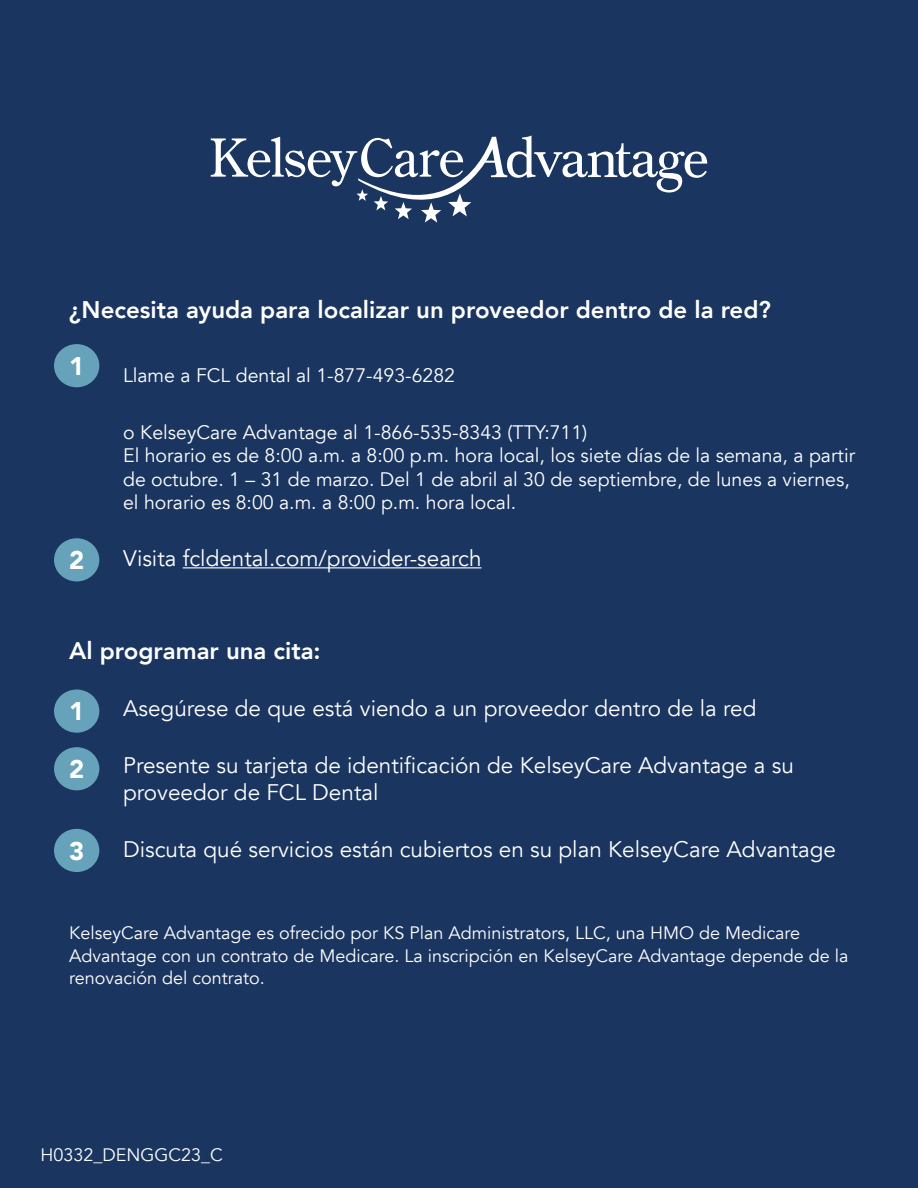
<style>
.page{position:relative;width:918px;height:1188px;background:#1a355f}
.page>*{position:absolute;margin:0;border:0;box-sizing:border-box;transform-origin:0 0}
.t1{font:900 25.5px "Avenir LT";color:#fff}
.t2{font:800 24px "Avenir";color:#fff}
.t3{font:22.5px/27px "Avenir LT";color:#fff}
.t4{font:19.5px/23.4px "Avenir LT";color:#fff}
.t5{font:18px/22.5px "Avenir";color:#fff}
</style>
<div class="page">
<svg style="left:211px;top:135px;width:496px;height:88px"></svg>
<hr style="left:183px;top:567px;width:299px;height:1px;background:#fff">
<div style="left:54px;top:344px;width:45px;height:43px;background:#66a2b9;border-radius:50%"></div>
<div style="left:54px;top:538px;width:45px;height:43px;background:#66a2b9;border-radius:50%"></div>
<div style="left:54px;top:690px;width:45px;height:43px;background:#66a2b9;border-radius:50%"></div>
<div style="left:54px;top:747px;width:45px;height:43px;background:#66a2b9;border-radius:50%"></div>
<div style="left:54px;top:829px;width:45px;height:43px;background:#66a2b9;border-radius:50%"></div>
<p class="t2" style="left:69px;top:291px;width:703px">¿Necesita ayuda para localizar un proveedor dentro de la red?</p>
<h1 class="t1" style="left:69px;top:351px;width:17px">1</h1>
<h1 class="t1" style="left:69px;top:545px;width:17px">2</h1>
<p class="t4" style="left:123px;top:364px;width:333px">Llame a FCL dental al 1-877-493-6282</p>
<p class="t4" style="left:123px;top:421px;width:734px">o KelseyCare Advantage al 1-866-535-8343 (TTY:711)<br>El horario es de 8:00 a.m. a 8:00 p.m. hora local, los siete días de la semana, a partir de octubre. 1 – 31 de marzo. Del 1 de abril al 30 de septiembre, de lunes a viernes, el horario es 8:00 a.m. a 8:00 p.m. hora local.</p>
<p class="t3" style="left:123px;top:546px;width:360px">Visita fcldental.com/provider-search</p>
<p class="t2" style="left:69px;top:632px;width:253px">Al programar una cita:</p>
<p class="t3" style="left:123px;top:696px;width:635px">Asegúrese de que está viendo a un proveedor dentro de la red</p>
<p class="t3" style="left:123px;top:753px;width:672px">Presente su tarjeta de identificación de KelseyCare Advantage a su proveedor de FCL Dental</p>
<p class="t3" style="left:123px;top:837px;width:715px">Discuta qué servicios están cubiertos en su plan KelseyCare Advantage</p>
<h1 class="t1" style="left:69px;top:696px;width:17px">1</h1>
<h1 class="t1" style="left:69px;top:754px;width:17px">2</h1>
<h1 class="t1" style="left:69px;top:836px;width:17px">3</h1>
<p class="t5" style="left:69px;top:922px;width:781px">KelseyCare Advantage es ofrecido por KS Plan Administrators, LLC, una HMO de Medicare<br>Advantage con un contrato de Medicare. La inscripción en KelseyCare Advantage depende de la renovación del contrato.</p>
<p class="t5" style="left:41px;top:1144px;width:184px">H0332_DENGGC23_C</p>
</div>
